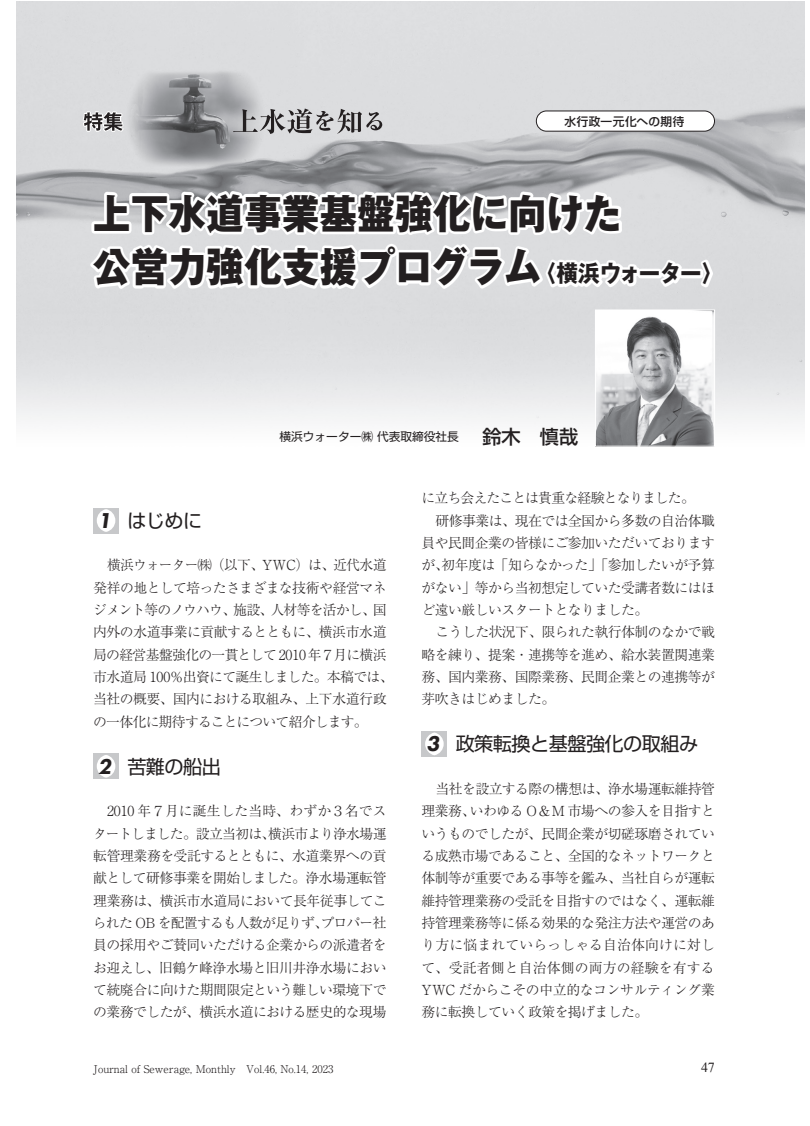
<style>
.page{position:relative;width:810px;height:1126px;background:#fff}
.page>*{position:absolute;margin:0;border:0;box-sizing:border-box;transform-origin:0 0}
.t1{font:800 40.35px/53.1px "Gothic MB101 Pro";letter-spacing:.015em;color:#231f20;scale:.92 1}
.t2{font:19.2px "Shin Go Pro";letter-spacing:-.03em;color:#231f20}
.t3{font:300 13.8px/22.4px "Ryumin Pr 6 N";letter-spacing:-.04em;color:#231f20;text-align:justify}
.t4{font:300 13.8px "Ryumin Pr 6 N";letter-spacing:-.06em;color:#231f20}
.t5{font:13.8px "Times New Roman";color:#231f20}
.t6{font:11.7px "Shin Go Pro";color:#231f20}
.t7{font:500 11.7px "Shin Go Pro";letter-spacing:.03em;color:#231f20}
.t8{font:300 10.65px "Ryumin Pro";color:#231f20}
.s1{font-weight:700;font-size:23.4px}
.s2{font-weight:500;font-size:19.2px}
</style>
<div class="page">
<img style="left:17px;top:2px;width:786px;height:445px">
<svg style="left:233px;top:108px;width:149px;height:26px;background:#a7a7a9"></svg>
<svg style="left:80px;top:109px;width:47px;height:24px"></svg>
<div style="left:93px;top:507px;width:26px;height:26px;background:#c7c8ca"></div>
<div style="left:97px;top:509px;width:18px;height:23px;background:#fff;border-radius:50%"></div>
<div style="left:93px;top:753px;width:26px;height:25px;background:#c7c8ca"></div>
<div style="left:97px;top:754px;width:18px;height:23px;background:#fff;border-radius:50%"></div>
<div style="left:421px;top:731px;width:26px;height:25px;background:#c7c8ca"></div>
<div style="left:425px;top:732px;width:18px;height:23px;background:#fff;border-radius:50%"></div>
<img style="left:596px;top:312px;width:116px;height:132px">
<div style="left:594px;top:310px;width:120px;height:136px;border:1px solid #fff"></div>
<svg style="left:90px;top:191px;width:622px;height:98px"></svg>
<div style="left:536px;top:111px;width:178px;height:20px;background:#fff;border-radius:10px"></div>
<div style="left:535px;top:111px;width:179px;height:20px;border:1px solid #231f20;border-radius:10px"></div>
<svg style="left:16px;top:1px;width:3px;height:16px"></svg>
<svg style="left:789px;top:1px;width:16px;height:16px"></svg>
<p class="t7" style="left:564px;top:111px;width:121px">水行政一元化への期待</p>
<h1 class="t1" style="left:93px;top:182px;width:686px">上下水道事業基盤強化に向けた<br>公営力強化支援プログラム<span class="s1">〈横浜ウォーター〉</span></h1>
<p class="t6" style="left:279px;top:427px;width:300px">横浜ウォーター㈱ 代表取締役社長　　<span class="s2">鈴木　慎哉</span></p>
<h2 class="t2" style="left:127px;top:504px;width:76px">はじめに</h2>
<p class="t3" style="left:93px;top:553px;width:302px;text-align:left;text-indent:14px">横浜ウォーター㈱（以下、YWC）は、近代水道発祥の地として培ったさまざまな技術や経営マネジメント等のノウハウ、施設、人材等を活かし、国内外の水道事業に貢献するとともに、横浜市水道局の経営基盤強化の一貫として 2010 年７月に横浜市水道局 100％出資にて誕生しました。本稿では、当社の概要、国内における取組み、上下水道行政の一体化に期待することについて紹介します。</p>
<h2 class="t2" style="left:127px;top:750px;width:95px">苦難の船出</h2>
<p class="t3" style="left:93px;top:798px;width:295px;text-indent:14px">2010 年７月に誕生した当時、わずか３名でスタートしました。設立当初は、横浜市より浄水場運転管理業務を受託するとともに、水道業界への貢献として研修事業を開始しました。浄水場運転管理業務は、横浜市水道局において長年従事してこられた OB を配置するも人数が足りず、プロパー社員の採用やご賛同いただける企業からの派遣者をお迎えし、旧鶴ケ峰浄水場と旧川井浄水場において統廃合に向けた期間限定という難しい環境下での業務でしたが、横浜水道における歴史的な現場</p>
<p class="t8" style="left:93px;top:1060px;width:241px">Journal of Sewerage, Monthly　Vol.46, No.14, 2023</p>
<p class="t4" style="left:421px;top:487px;width:275px">に立ち会えたことは貴重な経験となりました。</p>
<p class="t3" style="left:435px;top:508px;width:281px">研修事業は、現在では全国から多数の自治体職</p>
<p class="t3" style="left:421px;top:531px;width:294px">員や民間企業の皆様にご参加いただいております</p>
<p class="t3" style="left:421px;top:553px;width:294px">が、初年度は「知らなかった」「参加したいが予算</p>
<p class="t3" style="left:421px;top:575px;width:294px">がない」等から当初想定していた受講者数にはほ</p>
<p class="t3" style="left:421px;top:598px;width:228px">ど遠い厳しいスタートとなりました。</p>
<p class="t3" style="left:435px;top:620px;width:281px">こうした状況下、限られた執行体制のなかで戦</p>
<p class="t3" style="left:421px;top:642px;width:294px">略を練り、提案・連携等を進め、給水装置関連業</p>
<p class="t3" style="left:421px;top:664px;width:294px">務、国内業務、国際業務、民間企業との連携等が</p>
<p class="t3" style="left:421px;top:687px;width:135px">芽吹きはじめました。</p>
<h2 class="t2" style="left:455px;top:728px;width:244px">政策転換と基盤強化の取組み</h2>
<p class="t3" style="left:421px;top:776px;width:294px;text-indent:14px">当社を設立する際の構想は、浄水場運転維持管理業務、いわゆる O &amp; M 市場への参入を目指すというものでしたが、民間企業が切磋琢磨されている成熟市場であること、全国的なネットワークと体制等が重要である事等を鑑み、当社自らが運転維持管理業務の受託を目指すのではなく、運転維持管理業務等に係る効果的な発注方法や運営のあり方に悩まれていらっしゃる自治体向けに対して、受託者側と自治体側の両方の経験を有するYWC だからこその中立的なコンサルティング業務に転換していく政策を掲げました。</p>
<p class="t5" style="left:700px;top:1057px;width:15px">47</p>
</div>
